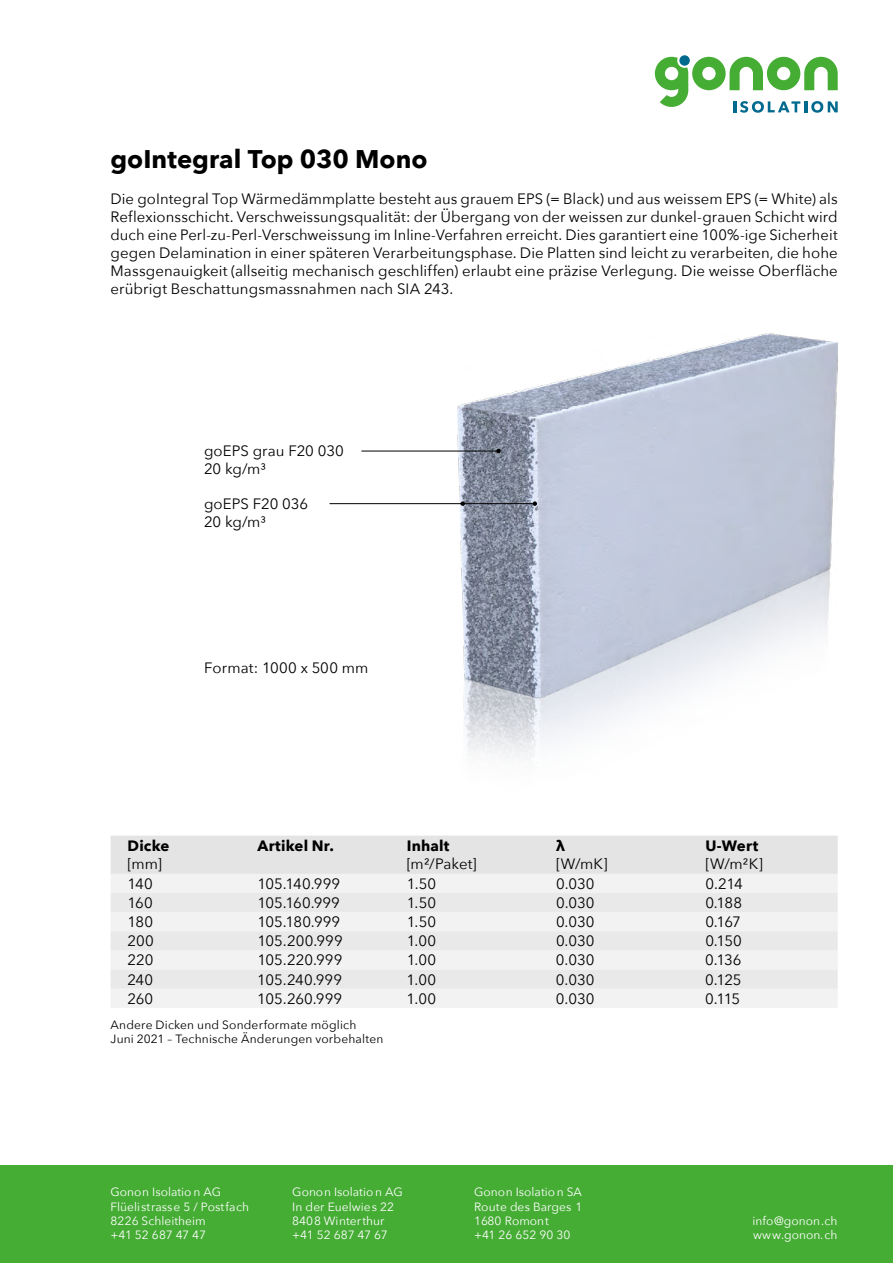
<style>
.page{position:relative;width:893px;height:1263px;background:#fff}
.page>*{position:absolute;margin:0;border:0;box-sizing:border-box;transform-origin:0 0}
.t1{font:700 25.5px "Avenir Next";color:#000}
.t2{font:15px/18px "Avenir Next";letter-spacing:.005em;color:#000}
.t3{font:700 15px "Avenir Next";letter-spacing:.01em;color:#000}
.t4{font:12px/14.4px "Avenir Next";color:#fff}
.t5{font:12px/14.4px "Avenir Next";letter-spacing:.015em;color:#000}
</style>
<div class="page">
<svg style="left:679px;top:55px;width:11px;height:11px"></svg>
<svg style="left:655px;top:57px;width:183px;height:56px"></svg>
<div style="left:0;top:1165px;width:893px;height:98px;background:#45ac34"></div>
<img style="left:457px;top:333px;width:381px;height:425px">
<hr style="left:361px;top:451px;width:137px;height:1px;background:#000">
<svg style="left:496px;top:449px;width:5px;height:4px"></svg>
<hr style="left:330px;top:503px;width:205px;height:1px;background:#000">
<svg style="left:533px;top:501px;width:4px;height:5px"></svg>
<svg style="left:460px;top:501px;width:5px;height:5px"></svg>
<div style="left:111px;top:836px;width:727px;height:38px;background:#e4e4e4"></div>
<div style="left:111px;top:874px;width:726px;height:134px;background:#f2f2f2"></div>
<svg style="left:111px;top:893px;width:727px;height:96px;fill:#e9e9e9"></svg>
<h1 class="t1" style="left:111px;top:137px;width:319px">goIntegral Top 030 Mono</h1>
<p class="t2" style="left:111px;top:189px;width:729px;text-align:justify">Die goIntegral Top Wärmedämmplatte besteht aus grauem EPS (= Black) und aus weissem EPS (= White) als Reflexionsschicht. Verschweissungsqualität: der Übergang von der weissen zur dunkel-grauen Schicht wird duch eine Perl-zu-Perl-Verschweissung im Inline-Verfahren erreicht. Dies garantiert eine 100%-ige Sicherheit gegen Delamination in einer späteren Verarbeitungsphase. Die Platten sind leicht zu verarbeiten, die hohe Massgenauigkeit (allseitig mechanisch geschliffen) erlaubt eine präzise Verlegung. Die weisse Oberfläche erübrigt Beschattungsmassnahmen nach SIA 243.</p>
<p class="t2" style="left:204px;top:441px;width:141px">goEPS grau F20 030<br>20 kg/m³</p>
<p class="t2" style="left:204px;top:494px;width:106px">goEPS F20 036<br>20 kg/m³</p>
<p class="t2" style="left:204px;top:658px;width:166px">Format: 1000 x 500 mm</p>
<p class="t3" style="left:128px;top:832px;width:43px">Dicke</p>
<p class="t2" style="left:128px;top:854px;width:36px">[mm]</p>
<p class="t3" style="left:257px;top:832px;width:78px">Artikel Nr.</p>
<p class="t3" style="left:407px;top:832px;width:44px">Inhalt</p>
<p class="t2" style="left:407px;top:854px;width:71px">[m²/Paket]</p>
<p class="t3" style="left:556px;top:832px;width:10px">λ</p>
<p class="t2" style="left:556px;top:854px;width:53px">[W/mK]</p>
<p class="t3" style="left:705px;top:832px;width:54px">U-Wert</p>
<p class="t2" style="left:705px;top:854px;width:59px">[W/m²K]</p>
<p class="t2" style="left:128px;top:874px;width:27px">140</p>
<p class="t2" style="left:257px;top:874px;width:84px">105.140.999</p>
<p class="t2" style="left:407px;top:874px;width:31px">1.50</p>
<p class="t2" style="left:556px;top:874px;width:40px">0.030</p>
<p class="t2" style="left:705px;top:874px;width:39px">0.214</p>
<p class="t2" style="left:128px;top:893px;width:27px">160</p>
<p class="t2" style="left:257px;top:893px;width:84px">105.160.999</p>
<p class="t2" style="left:407px;top:893px;width:31px">1.50</p>
<p class="t2" style="left:556px;top:893px;width:40px">0.030</p>
<p class="t2" style="left:705px;top:893px;width:38px">0.188</p>
<p class="t2" style="left:128px;top:912px;width:27px">180</p>
<p class="t2" style="left:257px;top:912px;width:84px">105.180.999</p>
<p class="t2" style="left:407px;top:912px;width:31px">1.50</p>
<p class="t2" style="left:556px;top:912px;width:40px">0.030</p>
<p class="t2" style="left:705px;top:912px;width:37px">0.167</p>
<p class="t2" style="left:128px;top:931px;width:28px">200</p>
<p class="t2" style="left:257px;top:931px;width:87px">105.200.999</p>
<p class="t2" style="left:407px;top:931px;width:31px">1.00</p>
<p class="t2" style="left:556px;top:931px;width:40px">0.030</p>
<p class="t2" style="left:705px;top:931px;width:38px">0.150</p>
<p class="t2" style="left:127px;top:950px;width:27px">220</p>
<p class="t2" style="left:257px;top:950px;width:87px">105.220.999</p>
<p class="t2" style="left:407px;top:950px;width:31px">1.00</p>
<p class="t2" style="left:556px;top:950px;width:40px">0.030</p>
<p class="t2" style="left:705px;top:950px;width:38px">0.136</p>
<p class="t2" style="left:127px;top:970px;width:27px">240</p>
<p class="t2" style="left:257px;top:970px;width:86px">105.240.999</p>
<p class="t2" style="left:407px;top:970px;width:31px">1.00</p>
<p class="t2" style="left:556px;top:970px;width:40px">0.030</p>
<p class="t2" style="left:705px;top:970px;width:38px">0.125</p>
<p class="t2" style="left:127px;top:989px;width:27px">260</p>
<p class="t2" style="left:257px;top:989px;width:86px">105.260.999</p>
<p class="t2" style="left:407px;top:989px;width:31px">1.00</p>
<p class="t2" style="left:556px;top:989px;width:40px">0.030</p>
<p class="t2" style="left:705px;top:989px;width:37px">0.115</p>
<p class="t5" style="left:111px;top:1017px;width:274px">Andere Dicken und Sonderformate möglich<br>Juni 2021 – Technische Änderungen vorbehalten</p>
<p class="t4" style="left:111px;top:1184px;width:140px">Gonon Isolation AG<br>Flüelistrasse 5 / Postfach<br>8226 Schleitheim<br>+41 52 687 47 47</p>
<p class="t4" style="left:292px;top:1184px;width:112px">Gonon Isolation AG<br>In der Euelwies 22<br>8408 Winterthur +41 52 687 47 67</p>
<p class="t4" style="left:474px;top:1184px;width:110px">Gonon Isolation SA<br>Route des Barges 1<br>1680 Romont<br>+41 26 652 90 30</p>
<p class="t4" style="left:752px;top:1213px;width:87px">info@gonon.ch www.gonon.ch</p>
</div>
